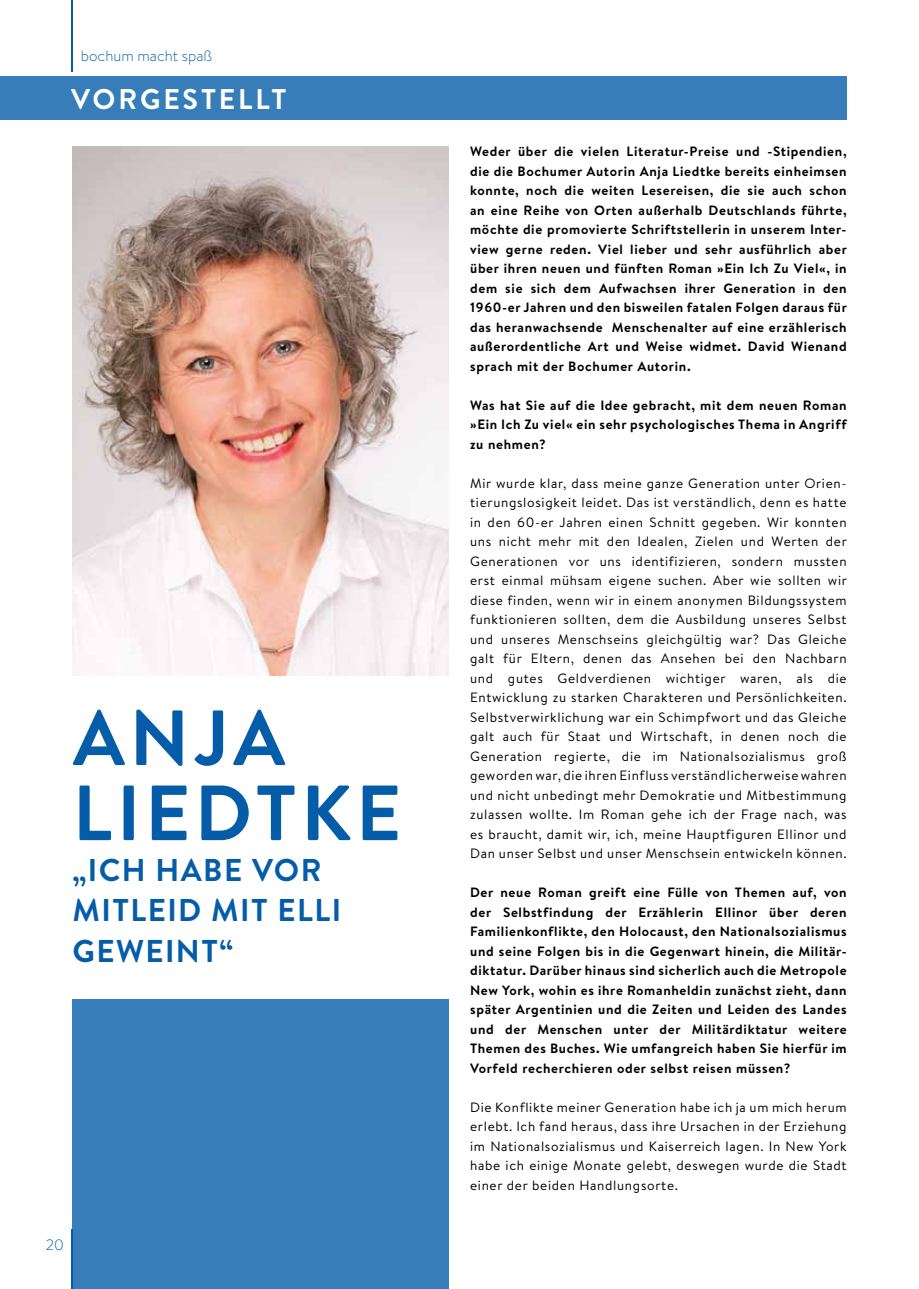
<style>
.page{position:relative;width:919px;height:1289px;background:#fff}
.page>*{position:absolute;margin:0;border:0;box-sizing:border-box;transform-origin:0 0}
.t1{font:700 78px/75px "Brandon Text";letter-spacing:.06em;color:#055da9}
.t2{font:700 31.5px/40.5px "Brandon Text";letter-spacing:.045em;color:#055da9}
.t3{font:700 28.5px "Brandon Text";letter-spacing:.1em;color:#fff}
.t4{font:300 15px "Brandon Text";color:#055da9}
.t5{font:13.5px/19.5px "Brandon Text";letter-spacing:.05em;color:#000;text-align:justify}
.t6{font:700 13.5px/19.5px "Brandon Text";letter-spacing:.05em;color:#000;text-align:justify}
</style>
<div class="page">
<div style="left:0;top:76px;width:846px;height:44px;background:#377dba"></div>
<div style="left:72px;top:999px;width:376px;height:289px;background:#377dba"></div>
<img style="left:73px;top:147px;width:375px;height:528px">
<hr style="left:72px;top:1229px;width:1px;height:59px;background:#055da9">
<hr style="left:72px;top:0;width:1px;height:72px;background:#055da9">
<p class="t4" style="left:81px;top:46px;width:133px">bochum macht spaß</p>
<h3 class="t3" style="left:71px;top:80px;width:217px">VORGESTELLT</h3>
<h1 class="t1" style="left:73px;top:698px;width:329px">ANJA<br>LIEDTKE</h1>
<h2 class="t2" style="left:72px;top:848px;width:270px">„ICH HABE VOR<br>MITLEID MIT ELLI<br>GEWEINT“</h2>
<p class="t4" style="left:46px;top:1234px;width:19px">20</p>
<p class="t6" style="left:470px;top:141px;width:378px">Weder über die vielen Literatur-Preise und -Stipendien, die die Bochumer Autorin Anja Liedtke bereits einheimsen konnte, noch die weiten Lesereisen, die sie auch schon an eine Reihe von Orten außerhalb Deutschlands führte, möchte die promovierte Schriftstellerin in unserem Inter&shy;view gerne reden. Viel lieber und sehr ausführlich aber über ihren neuen und fünften Roman »Ein Ich Zu Viel«, in dem sie sich dem Aufwachsen ihrer Generation in den 1960-er Jahren und den bisweilen fatalen Folgen daraus für das heranwachsende Menschenalter auf eine erzählerisch außerordentliche Art und Weise widmet. David Wienand sprach mit der Bochumer Autorin.</p>
<p class="t6" style="left:470px;top:395px;width:378px">Was hat Sie auf die Idee gebracht, mit dem neuen Roman »Ein Ich Zu viel« ein sehr psychologisches Thema in Angriff zu nehmen?</p>
<p class="t5" style="left:470px;top:473px;width:378px">Mir wurde klar, dass meine ganze Generation unter Orien&shy;tierungslosigkeit leidet. Das ist verständlich, denn es hatte in den 60-er Jahren einen Schnitt gegeben. Wir konnten uns nicht mehr mit den Idealen, Zielen und Werten der Generationen vor uns identifizieren, sondern mussten erst einmal mühsam eigene suchen. Aber wie sollten wir diese finden, wenn wir in einem anonymen Bildungssystem funktionieren sollten, dem die Ausbildung unseres Selbst und unseres Menschseins gleichgültig war? Das Gleiche galt für Eltern, denen das Ansehen bei den Nachbarn und gutes Geldverdienen wichtiger waren, als die Entwicklung zu starken Charakteren und Persönlichkeiten.<br>Selbstverwirklichung war ein Schimpfwort und das Gleiche galt auch für Staat und Wirtschaft, in denen noch die Generation regierte, die im Nationalsozialismus groß geworden war, die ihren Einfluss verständlicherweise wahren und nicht unbedingt mehr Demokratie und Mitbestimmung zulassen wollte. Im Roman gehe ich der Frage nach, was es braucht, damit wir, ich, meine Hauptfiguren Ellinor und Dan unser Selbst und unser Menschsein entwickeln können.</p>
<p class="t6" style="left:470px;top:882px;width:378px">Der neue Roman greift eine Fülle von Themen auf, von der Selbstfindung der Erzählerin Ellinor über deren Familienkonflikte, den Holocaust, den Nationalsozialismus und seine Folgen bis in die Gegenwart hinein, die Militär&shy;diktatur. Darüber hinaus sind sicherlich auch die Metropole New York, wohin es ihre Romanheldin zunächst zieht, dann später Argentinien und die Zeiten und Leiden des Landes und der Menschen unter der Militärdiktatur weitere Themen des Buches. Wie umfangreich haben Sie hierfür im Vorfeld recherchieren oder selbst reisen müssen?</p>
<p class="t5" style="left:470px;top:1097px;width:378px">Die Konflikte meiner Generation habe ich ja um mich herum erlebt. Ich fand heraus, dass ihre Ursachen in der Erziehung im Nationalsozialismus und Kaiserreich lagen. In New York habe ich einige Monate gelebt, deswegen wurde die Stadt einer der beiden Handlungsorte.</p>
</div>
